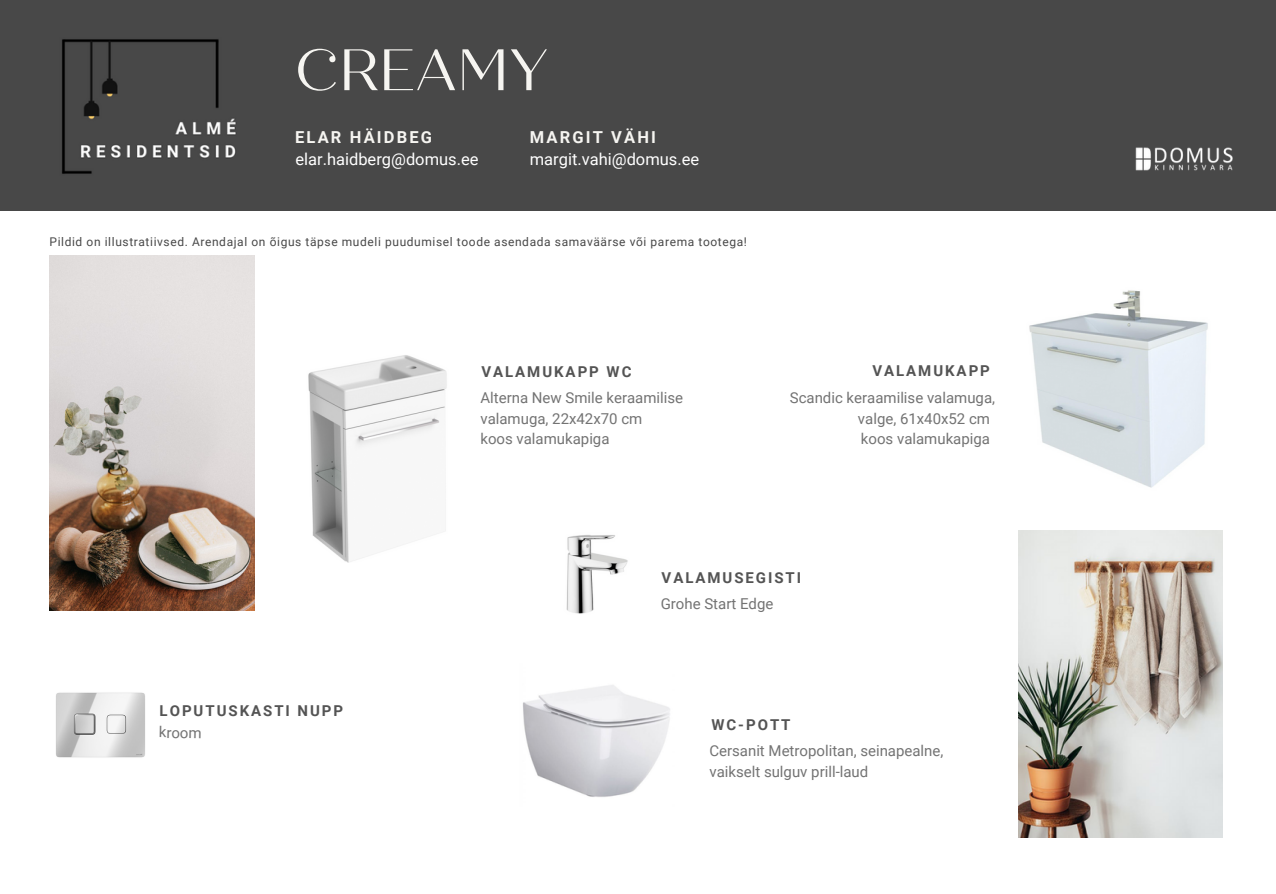
<style>
.page{position:relative;width:1276px;height:894px;background:#fff}
.page>*{position:absolute;margin:0;border:0;box-sizing:border-box;transform-origin:0 0}
.t1{font:58.35px "Quiche Display";color:#f6f5f1}
.t2{font:16.5px "Roboto";color:#fff}
.t3{font:700 16.5px "Roboto";letter-spacing:.13em;color:#f6f5f1}
.t4{font:15px "Roboto";color:#737373}
.t5{font:700 15px "Roboto";letter-spacing:.13em;color:#545454}
.t6{font:12px "Roboto";letter-spacing:.05em;color:#484848}
</style>
<div class="page">
<div style="left:0;top:0;width:1275px;height:210px;background:#484848"></div>
<img style="left:1018px;top:530px;width:204px;height:307px">
<img style="left:50px;top:255px;width:204px;height:355px">
<img style="left:62px;top:39px;width:174px;height:135px">
<img style="left:1029px;top:290px;width:179px;height:198px">
<img style="left:308px;top:355px;width:139px;height:207px">
<img style="left:1135px;top:147px;width:98px;height:24px">
<img style="left:56px;top:692px;width:89px;height:66px">
<img style="left:566px;top:535px;width:62px;height:79px">
<img style="left:523px;top:685px;width:147px;height:112px">
<p class="t1" style="left:295px;top:35px;width:255px">CREAMY</p>
<p class="t3" style="left:295px;top:127px;width:138px">ELAR HÄIDBEG</p>
<p class="t2" style="left:295px;top:150px;width:185px">elar.haidberg@domus.ee</p>
<p class="t3" style="left:530px;top:127px;width:128px">MARGIT VÄHI</p>
<p class="t2" style="left:530px;top:150px;width:171px">margit.vahi@domus.ee</p>
<p class="t6" style="left:50px;top:235px;width:698px">Pildid on illustratiivsed. Arendajal on õigus täpse mudeli puudumisel toode asendada samaväärse või parema tootega!</p>
<p class="t5" style="left:481px;top:363px;width:151px">VALAMUKAPP WC</p>
<p class="t4" style="left:480px;top:389px;width:204px">Alterna New Smile keraamilise</p>
<p class="t4" style="left:480px;top:409px;width:163px">valamuga, 22x42x70 cm</p>
<p class="t4" style="left:480px;top:430px;width:131px">koos valamukapiga</p>
<p class="t5" style="left:872px;top:362px;width:119px">VALAMUKAPP</p>
<p class="t4" style="left:789px;top:389px;width:207px">Scandic keraamilise valamuga,</p>
<p class="t4" style="left:857px;top:409px;width:134px">valge, 61x40x52 cm</p>
<p class="t4" style="left:860px;top:429px;width:131px">koos valamukapiga</p>
<p class="t5" style="left:661px;top:569px;width:141px">VALAMUSEGISTI</p>
<p class="t5" style="left:160px;top:702px;width:185px">LOPUTUSKASTI NUPP</p>
<p class="t4" style="left:159px;top:723px;width:44px;rotate:1deg">kroom</p>
<p class="t4" style="left:660px;top:595px;width:114px">Grohe Start Edge</p>
<p class="t5" style="left:711px;top:715px;width:80px">WC-POTT</p>
<p class="t4" style="left:709px;top:742px;width:235px">Cersanit Metropolitan, seinapealne,</p>
<p class="t4" style="left:709px;top:762px;width:160px">vaikselt sulguv prill-laud</p>
</div>
